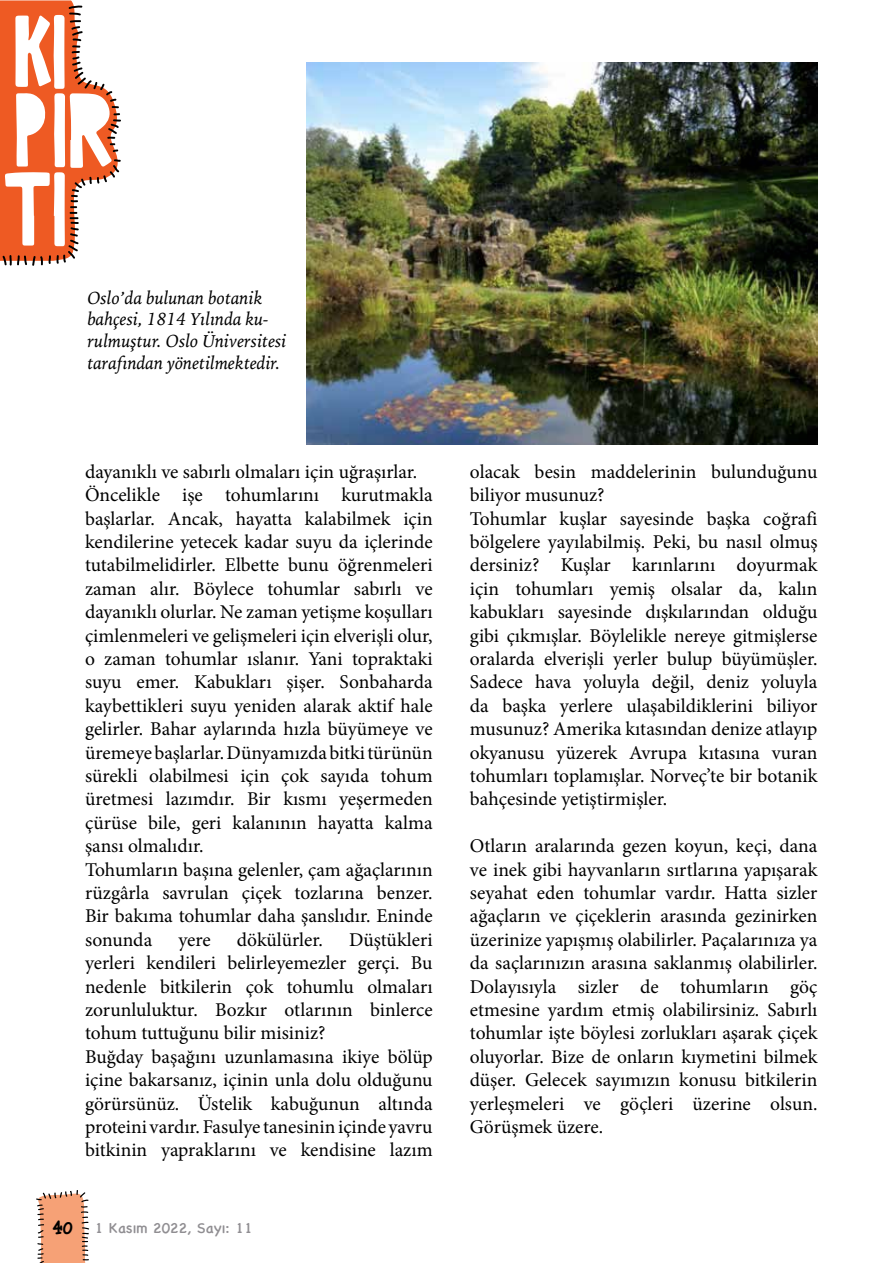
<style>
.page{position:relative;width:893px;height:1263px;background:#fff}
.page>*{position:absolute;margin:0;border:0;box-sizing:border-box;transform-origin:0 0}
.t1{font:19.5px/23.4px "Minion Pro";color:#000}
.t2{font:italic 18px/21.6px "Iowan Old Style";color:#000}
.t3{font:15px "Chalkboard SE";color:#908e92}
.s1{font-family:"Boyz R Gross NF";font-size:30px;color:#000}
</style>
<div class="page">
<svg style="left:0;top:0;width:121px;height:266px"></svg>
<svg style="left:36px;top:1190px;width:53px;height:73px"></svg>
<img style="left:306px;top:62px;width:511px;height:382px">
<p class="t2" style="left:87px;top:286px;width:201px">Oslo’da bulunan botanik bahçesi, 1814 Yılında ku&shy;rulmuştur. Oslo Üniversitesi tarafından yönetilmektedir.</p>
<p class="t1" style="left:85px;top:460px;width:349px">dayanıklı ve sabırlı olmaları için uğraşırlar.<br>Öncelikle işe tohumlarını kurutmakla başlarlar. Ancak, hayatta kalabilmek için kendilerine yetecek kadar suyu da içlerinde tutabilmelidirler. Elbette bunu öğrenmeleri zaman alır. Böylece tohumlar sabırlı ve dayanıklı olurlar. Ne zaman yetişme koşulları çimlenmeleri ve gelişmeleri için elverişli olur, o zaman tohumlar ıslanır. Yani topraktaki suyu emer. Kabukları şişer. Sonbaharda kaybettikleri suyu yeniden alarak aktif hale gelirler. Bahar aylarında hızla büyümeye ve üremeye başlarlar. Dünyamızda bitki türünün sürekli olabilmesi için çok sayıda tohum üretmesi lazımdır. Bir kısmı yeşermeden çürüse bile, geri kalanının hayatta kalma şansı olmalıdır.<br>Tohumların başına gelenler, çam ağaçlarının rüzgârla savrulan çiçek tozlarına benzer.<br>Bir bakıma tohumlar daha şanslıdır. Eninde sonunda</p>
<p class="t1" style="left:85px;top:928px;width:349px;text-indent:264px">Düştükleri yerleri kendileri belirleyemezler gerçi. Bu nedenle bitkilerin çok tohumlu olmaları zorunluluktur. Bozkır otlarının binlerce tohum tuttuğunu bilir misiniz?<br>Buğday başağını uzunlamasına ikiye bölüp içine bakarsanız, içinin unla dolu olduğunu görürsünüz. Üstelik kabuğunun altında proteini vardır. Fasulye tanesinin içinde yavru bitkinin yapraklarını ve kendisine lazım</p>
<p class="t1" style="left:178px;top:928px;width:34px">yere</p>
<p class="t1" style="left:237px;top:928px;width:87px">dökülürler.</p>
<p class="t3" style="left:52px;top:1215px;width:202px"><span class="s1">40</span> 1 Kasım 2022, Sayı: 11</p>
<p class="t1" style="left:470px;top:460px;width:349px">olacak besin maddelerinin bulunduğunu biliyor musunuz?<br>Tohumlar kuşlar sayesinde başka coğrafi bölgelere yayılabilmiş. Peki, bu nasıl olmuş dersiniz? Kuşlar karınlarını doyurmak için tohumları yemiş olsalar da, kalın kabukları sayesinde dışkılarından olduğu gibi çıkmışlar. Böylelikle nereye gitmişlerse oralarda elverişli yerler bulup büyümüşler.<br>Sadece hava yoluyla değil, deniz yoluyla da başka yerlere ulaşabildiklerini biliyor musunuz? Amerika kıtasından denize atlayıp okyanusu yüzerek Avrupa kıtasına vuran tohumları toplamışlar. Norveç’te bir botanik bahçesinde yetiştirmişler.</p>
<p class="t1" style="left:470px;top:834px;width:349px;text-align:justify">Otların aralarında gezen koyun, keçi, dana ve inek gibi hayvanların sırtlarına yapışarak seyahat eden tohumlar vardır. Hatta sizler ağaçların ve çiçeklerin arasında gezinirken üzerinize yapışmış olabilirler. Paçalarınıza ya da saçlarınızın arasına saklanmış olabilirler.<br>Dolayısıyla sizler de tohumların göç etmesine yardım etmiş olabilirsiniz. Sabırlı tohumlar işte böylesi zorlukları aşarak çiçek oluyorlar. Bize de onların kıymetini bilmek düşer. Gelecek sayımızın konusu bitkilerin yerleşmeleri ve göçleri üzerine olsun.<br>Görüşmek üzere.</p>
</div>
